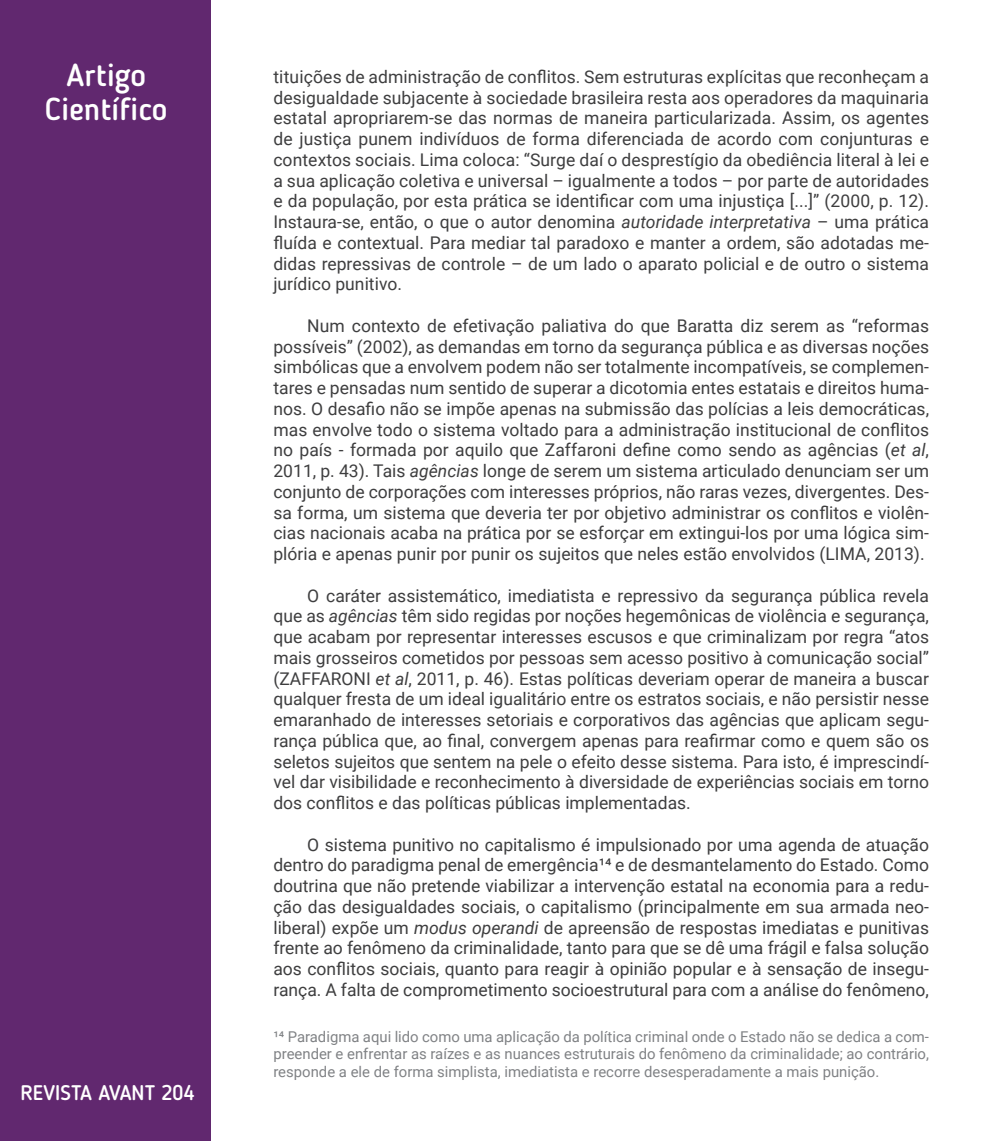
<style>
.page{position:relative;width:993px;height:1141px;background:#fff}
.page>*{position:absolute;margin:0;border:0;box-sizing:border-box;transform-origin:0 0}
.t1{font:500 31.5px/33.6px "Blogger Sans";color:#fff;text-align:center}
.t2{font:500 21px "Blogger Sans";color:#fff}
.texto{font:17.5px/20.8px "Roboto";color:#3e3e3f;text-align:justify}
.Nota_de_rodapé{font:14.88px/17.8px "Roboto";color:#808285;text-align:justify}
.s1{font-style:italic}
</style>
<div class="page">
<div style="left:0;top:0;width:210px;height:1141px;background:#61286f"></div>
<h1 class="t1" style="left:38px;top:58px;width:138px">modalidad</h1>
<h1 class="t1" style="left:45px;top:58px;width:124px">Artigo<br>Científico</h1>
<p class="t2" style="left:21px;top:1080px;width:175px">REVISTA AVANT 204</p>
<p class="texto" style="left:273px;top:66px;width:657px">tituições de administração de conflitos. Sem estruturas explícitas que reconheçam a desigualdade subjacente à sociedade brasileira resta aos operadores da maquinaria estatal apropriarem-se das normas de maneira particularizada. Assim, os agentes de justiça punem indivíduos de forma diferenciada de acordo com conjunturas e contextos sociais. Lima coloca: “Surge daí o desprestígio da obediência literal à lei e a sua aplicação coletiva e universal – igualmente a todos – por parte de autoridades e da população, por esta prática se identificar com uma injustiça [...]” (2000, p. 12).<br>Instaura-se, então, o que o autor denomina <span class="s1">autoridade interpretativa</span> – uma prática fluída e contextual. Para mediar tal paradoxo e manter a ordem, são adotadas me&shy;didas repressivas de controle – de um lado o aparato policial e de outro o sistema jurídico punitivo.</p>
<p class="texto" style="left:273px;top:315px;width:657px;text-indent:34px">Num contexto de efetivação paliativa do que Baratta diz serem as “reformas possíveis” (2002), as demandas em torno da segurança pública e as diversas noções simbólicas que a envolvem podem não ser totalmente incompatíveis, se complemen&shy;tares e pensadas num sentido de superar a dicotomia entes estatais e direitos huma&shy;nos. O desafio não se impõe apenas na submissão das polícias a leis democráticas, mas envolve todo o sistema voltado para a administração institucional de conflitos no país - formada por aquilo que Zaffaroni define como sendo as agências (<span class="s1">et al</span>, 2011, p. 43). Tais <span class="s1">agências</span> longe de serem um sistema articulado denunciam ser um conjunto de corporações com interesses próprios, não raras vezes, divergentes. Des&shy;sa forma, um sistema que deveria ter por objetivo administrar os conflitos e violên&shy;cias nacionais acaba na prática por se esforçar em extingui-los por uma lógica sim&shy;plória e apenas punir por punir os sujeitos que neles estão envolvidos (LIMA, 2013).</p>
<p class="texto" style="left:273px;top:584px;width:657px;text-indent:34px">O caráter assistemático, imediatista e repressivo da segurança pública revela que as <span class="s1">agências</span> têm sido regidas por noções hegemônicas de violência e segurança, que acabam por representar interesses escusos e que criminalizam por regra “atos mais grosseiros cometidos por pessoas sem acesso positivo à comunicação social” (ZAFFARONI <span class="s1">et al</span>, 2011, p. 46). Estas políticas deveriam operar de maneira a buscar qualquer fresta de um ideal igualitário entre os estratos sociais, e não persistir nesse emaranhado de interesses setoriais e corporativos das agências que aplicam segu&shy;rança pública que, ao final, convergem apenas para reafirmar como e quem são os seletos sujeitos que sentem na pele o efeito desse sistema. Para isto, é imprescindí&shy;vel dar visibilidade e reconhecimento à diversidade de experiências sociais em torno dos conflitos e das políticas públicas implementadas.</p>
<p class="texto" style="left:273px;top:833px;width:657px;text-indent:34px">O sistema punitivo no capitalismo é impulsionado por uma agenda de atuação dentro do paradigma penal de emergência¹4 e de desmantelamento do Estado. Como doutrina que não pretende viabilizar a intervenção estatal na economia para a redu&shy;ção das desigualdades sociais, o capitalismo (principalmente em sua armada neo&shy;liberal) expõe um <span class="s1">modus operandi</span> de apreensão de respostas imediatas e punitivas frente ao fenômeno da criminalidade, tanto para que se dê uma frágil e falsa solução aos conflitos sociais, quanto para reagir à opinião popular e à sensação de insegu&shy;rança. A falta de comprometimento socioestrutural para com a análise do fenômeno,</p>
<p class="Nota_de_rodapé" style="left:273px;top:1027px;width:657px">¹4 Paradigma aqui lido como uma aplicação da política criminal onde o Estado não se dedica a com&shy;preender e enfrentar as raízes e as nuances estruturais do fenômeno da criminalidade; ao contrário, responde a ele de forma simplista, imediatista e recorre desesperadamente a mais punição.</p>
</div>
